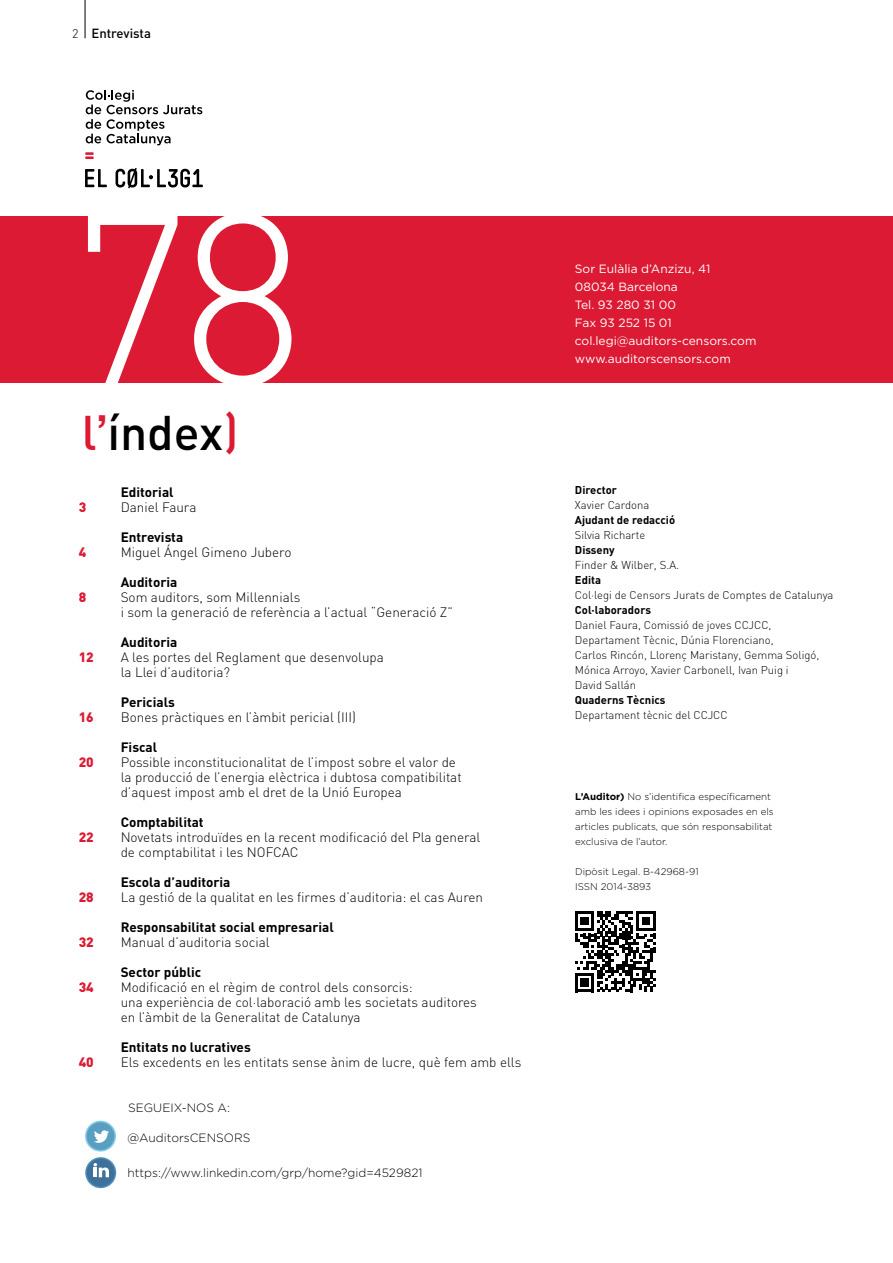
<style>
.page{position:relative;width:893px;height:1263px;background:#fff}
.page>*{position:absolute;margin:0;border:0;box-sizing:border-box;transform-origin:0 0}
.t1{font:300 240px "DIN";color:#fff}
.t2{font:500 48px "DIN";color:#000}
.t3{font:300 13.5px/15px "DIN";color:#000}
.t4{font:700 13.5px "DIN";color:#000}
.t5{font:900 13.5px "DIN";color:#dc1a33}
.t6{font:500 13.2px "DIN";color:#000}
.t7{font:12px/18px "Gotham";color:#fff}
.t8{font:300 12px "Gotham";color:#000}
.t9{font:300 11.4px "DIN";color:#000}
.t10{font:300 11.25px/15px "DIN";color:#000}
.t11{font:700 11.25px "DIN";color:#000}
.t12{font:300 9.75px/15px "Gotham";color:#000}
.s1{font-weight:300;font-size:12.45px}
.s2{color:#dc1a33}
.s3{font-family:"NH65";font-weight:400;color:#dc1a33}
.s4{font-weight:700}
</style>
<div class="page">
<hr style="left:85px;top:0;width:1px;height:38px;background:#000">
<div style="left:0;top:216px;width:893px;height:167px;background:#dc1a33"></div>
<svg style="left:85px;top:152px;width:9px;height:7px"></svg>
<svg style="left:86px;top:90px;width:116px;height:55px"></svg>
<svg style="left:85px;top:169px;width:22px;height:18px"></svg>
<svg style="left:116px;top:168px;width:87px;height:20px"></svg>
<svg style="left:575px;top:911px;width:81px;height:81px"></svg>
<svg style="left:85px;top:1157px;width:31px;height:31px"></svg>
<div style="left:87px;top:1159px;width:28px;height:27px;background:#3d7199;border-radius:50%"></div>
<svg style="left:93px;top:1163px;width:16px;height:14px"></svg>
<svg style="left:85px;top:1121px;width:31px;height:30px"></svg>
<div style="left:87px;top:1122px;width:27px;height:28px;background:#589fc2;border-radius:50%"></div>
<svg style="left:94px;top:1130px;width:15px;height:13px"></svg>
<p class="t6" style="left:72px;top:25px;width:80px"><span class="s1">2</span> Entrevista</p>
<h1 class="t1" style="left:67px;top:151px;width:239px">78</h1>
<h2 class="t2" style="left:82px;top:402px;width:158px"><span class="s2">l</span><span class="s3">’</span>índex<span class="s2">)</span></h2>
<p class="t4" style="left:121px;top:484px;width:54px">Editorial</p>
<p class="t5" style="left:79px;top:498px;width:9px">3</p>
<p class="t3" style="left:121px;top:500px;width:77px">Daniel Faura</p>
<p class="t4" style="left:121px;top:529px;width:64px">Entrevista</p>
<p class="t5" style="left:79px;top:543px;width:9px">4</p>
<p class="t3" style="left:121px;top:545px;width:172px">Miguel Ángel Gimeno Jubero</p>
<p class="t4" style="left:121px;top:574px;width:58px">Auditoria</p>
<p class="t5" style="left:79px;top:588px;width:9px">8</p>
<p class="t3" style="left:121px;top:590px;width:334px">Som auditors, som Millennials<br>i som la generació de referència a l’actual “Generació Z”</p>
<p class="t4" style="left:121px;top:634px;width:58px">Auditoria</p>
<p class="t5" style="left:79px;top:648px;width:17px">12</p>
<p class="t3" style="left:121px;top:650px;width:265px">A les portes del Reglament que desenvolupa la Llei d’auditoria?</p>
<p class="t4" style="left:121px;top:694px;width:56px">Pericials</p>
<p class="t5" style="left:79px;top:708px;width:17px">16</p>
<p class="t3" style="left:121px;top:710px;width:237px">Bones pràctiques en l’àmbit pericial (III)</p>
<p class="t4" style="left:121px;top:739px;width:38px">Fiscal</p>
<p class="t5" style="left:79px;top:753px;width:17px">20</p>
<p class="t3" style="left:121px;top:755px;width:343px">Possible inconstitucionalitat de l’impost sobre el valor de la producció de l’energia elèctrica i dubtosa compatibilitat d’aquest impost amb el dret de la Unió Europea</p>
<p class="t4" style="left:121px;top:814px;width:85px">Comptabilitat</p>
<p class="t5" style="left:79px;top:828px;width:17px">22</p>
<p class="t3" style="left:121px;top:830px;width:361px">Novetats introduïdes en la recent modificació del Pla general de comptabilitat i les NOFCAC</p>
<p class="t4" style="left:121px;top:874px;width:111px">Escola d’auditoria</p>
<p class="t5" style="left:79px;top:888px;width:17px">28</p>
<p class="t3" style="left:121px;top:890px;width:364px">La gestió de la qualitat en les firmes d’auditoria: el cas Auren</p>
<p class="t4" style="left:121px;top:919px;width:215px">Responsabilitat social empresarial</p>
<p class="t5" style="left:79px;top:933px;width:17px">32</p>
<p class="t3" style="left:121px;top:935px;width:150px">Manual d’auditoria social</p>
<p class="t4" style="left:121px;top:964px;width:82px">Sector públic</p>
<p class="t5" style="left:79px;top:978px;width:17px">34</p>
<p class="t3" style="left:121px;top:980px;width:358px">Modificació en el règim de control dels consorcis:<br>una experiència de col·laboració amb les societats auditores en l’àmbit de la Generalitat de Catalunya</p>
<p class="t4" style="left:121px;top:1039px;width:132px">Entitats no lucratives</p>
<p class="t5" style="left:79px;top:1053px;width:17px">40</p>
<p class="t3" style="left:121px;top:1055px;width:402px">Els excedents en les entitats sense ànim de lucre, què fem amb ells</p>
<p class="t8" style="left:128px;top:1100px;width:103px">SEGUEIX-NOS A:</p>
<p class="t8" style="left:127px;top:1130px;width:125px">@AuditorsCENSORS</p>
<p class="t8" style="left:127px;top:1165px;width:297px">https://www.linkedin.com/grp/home?gid=4529821</p>
<p class="t7" style="left:575px;top:260px;width:183px">Sor Eulàlia d’Anzizu, 41<br>08034 Barcelona<br>Tel. 93 280 31 00<br>Fax 93 252 15 01 col.legi@auditors-censors.com www.auditorscensors.com</p>
<p class="t11" style="left:575px;top:483px;width:43px">Director</p>
<p class="t10" style="left:575px;top:497px;width:76px">Xavier Cardona</p>
<p class="t11" style="left:575px;top:513px;width:102px">Ajudant de redacció</p>
<p class="t10" style="left:575px;top:527px;width:72px">Silvia Richarte</p>
<p class="t11" style="left:575px;top:543px;width:41px">Disseny</p>
<p class="t9" style="left:575px;top:558px;width:106px">Finder &amp; Wilber, S.A.</p>
<p class="t11" style="left:575px;top:573px;width:28px">Edita</p>
<p class="t10" style="left:575px;top:587px;width:260px">Col·legi de Censors Jurats de Comptes de Catalunya</p>
<p class="t11" style="left:575px;top:603px;width:78px">Col·laboradors</p>
<p class="t10" style="left:575px;top:617px;width:246px">Daniel Faura, Comissió de joves CCJCC, Departament Tècnic, Dúnia Florenciano,<br>Carlos Rincón, Llorenç Maristany, Gemma Soligó, Mónica Arroyo, Xavier Carbonell, Ivan Puig i<br>David Sallán</p>
<p class="t11" style="left:575px;top:693px;width:92px">Quaderns Tècnics</p>
<p class="t10" style="left:575px;top:707px;width:154px">Departament tècnic del CCJCC</p>
<p class="t12" style="left:575px;top:789px;width:200px"><span class="s4">L’Auditor)</span> No s’identifica específicament amb les idees i opinions exposades en els articles publicats, que són responsabilitat exclusiva de l’autor.</p>
<p class="t12" style="left:575px;top:864px;width:125px">Dipòsit Legal. B-42968-91<br>ISSN 2014-3893</p>
</div>
